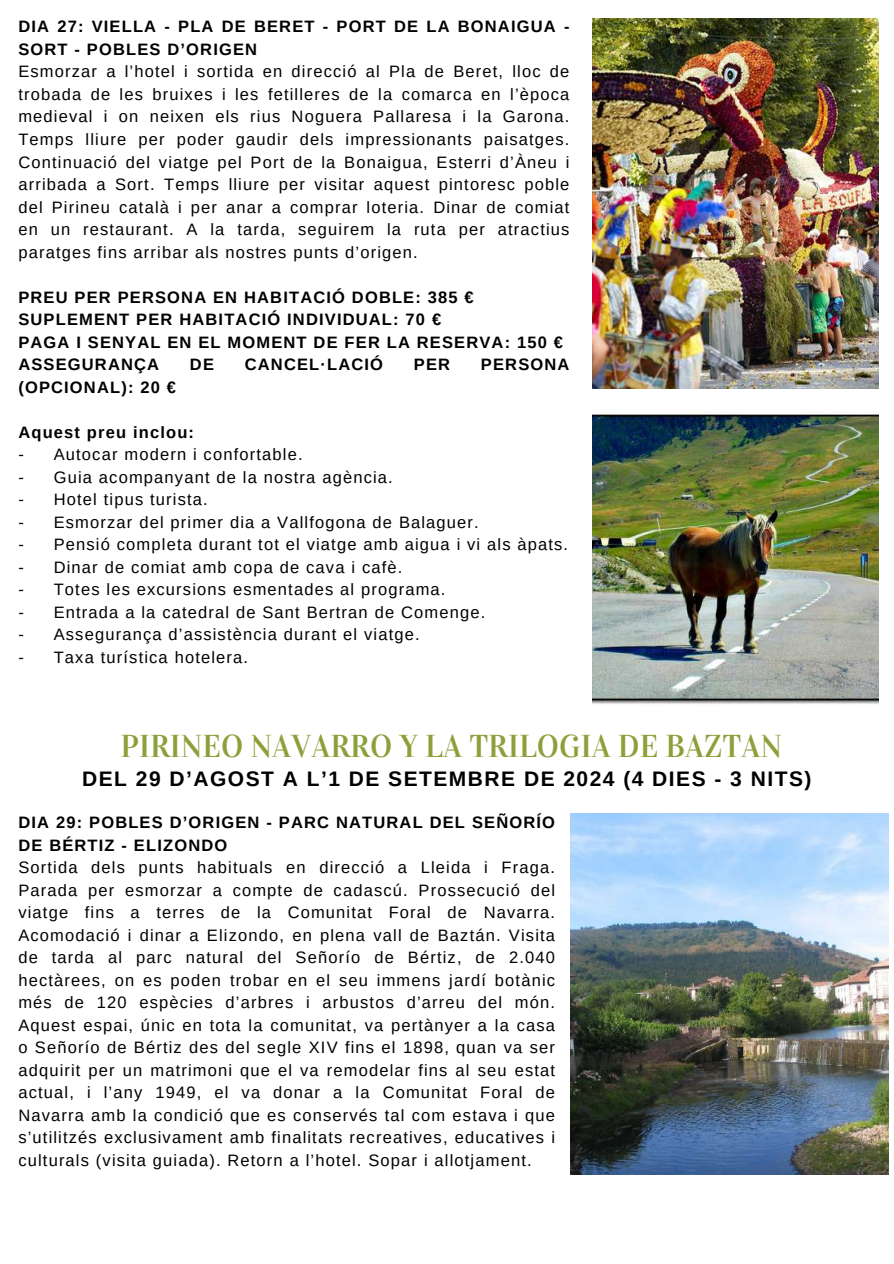
<style>
.page{position:relative;width:894px;height:1264px;background:#fff}
.page>*{position:absolute;margin:0;border:0;box-sizing:border-box;transform-origin:0 0}
.t1{font:31.5px "Vidaloka";color:#8ca03a}
.t2{font:700 21px "Arimo";letter-spacing:.07em;color:#000}
.t3{font:16.5px/22.5px "Arimo";letter-spacing:.07em;color:#000;text-align:justify}
.t4{font:700 16.5px/22.5px "Arimo";letter-spacing:.07em;color:#000}
</style>
<div class="page">
<img style="left:592px;top:18px;width:286px;height:370px">
<img style="left:592px;top:412px;width:286px;height:292px">
<img style="left:570px;top:814px;width:317px;height:360px">
<p class="t4" style="left:18px;top:15px;width:552px">DIA 27: VIELLA - PLA DE BERET - PORT DE LA BONAIGUA -<br>SORT - POBLES D’ORIGEN</p>
<p class="t3" style="left:18px;top:60px;width:552px">Esmorzar a l’hotel i sortida en direcció al Pla de Beret, lloc de trobada de les bruixes i les fetilleres de la comarca en l’època medieval i on neixen els rius Noguera Pallaresa i la Garona.<br>Temps lliure per poder gaudir dels impressionants paisatges.<br>Continuació del viatge pel Port de la Bonaigua, Esterri d’Àneu i arribada a Sort. Temps lliure per visitar aquest pintoresc poble del Pirineu català i per anar a comprar loteria. Dinar de comiat en un restaurant. A la tarda, seguirem la ruta per atractius paratges fins arribar als nostres punts d’origen.</p>
<p class="t4" style="left:18px;top:285px;width:546px">PREU PER PERSONA EN HABITACIÓ DOBLE: 385 € SUPLEMENT PER HABITACIÓ INDIVIDUAL: 70 €<br>PAGA I SENYAL EN EL MOMENT DE FER LA RESERVA: 150 € ASSEGURANÇA</p>
<p class="t4" style="left:190px;top:353px;width:26px">DE</p>
<p class="t4" style="left:245px;top:353px;width:140px">CANCEL·LACIÓ</p>
<p class="t4" style="left:414px;top:353px;width:38px">PER</p>
<p class="t4" style="left:481px;top:353px;width:90px">PERSONA</p>
<p class="t4" style="left:18px;top:375px;width:159px">(OPCIONAL): 20 €</p>
<p class="t4" style="left:18px;top:420px;width:177px">Aquest preu inclou:</p>
<p class="t3" style="left:18px;top:443px;width:285px">- Autocar modern i confortable.</p>
<p class="t3" style="left:18px;top:465px;width:376px">- Guia acompanyant de la nostra agència.</p>
<p class="t3" style="left:18px;top:488px;width:191px">- Hotel tipus turista.</p>
<p class="t3" style="left:18px;top:510px;width:462px">- Esmorzar del primer dia a Vallfogona de Balaguer.</p>
<p class="t3" style="left:18px;top:533px;width:551px">- Pensió completa durant tot el viatge amb aigua i vi als àpats.</p>
<p class="t3" style="left:18px;top:555px;width:385px">- Dinar de comiat amb copa de cava i cafè.</p>
<p class="t3" style="left:18px;top:578px;width:428px">- Totes les excursions esmentades al programa.</p>
<p class="t3" style="left:18px;top:600px;width:468px">- Entrada a la catedral de Sant Bertran de Comenge.</p>
<p class="t3" style="left:18px;top:623px;width:402px">- Assegurança d’assistència durant el viatge.</p>
<p class="t3" style="left:18px;top:645px;width:231px">- Taxa turística hotelera.</p>
<h1 class="t1" style="left:120px;top:727px;width:663px">PIRINEO NAVARRO Y LA TRILOGIA DE BAZTAN</h1>
<p class="t2" style="left:82px;top:766px;width:730px">DEL 29 D’AGOST A L’1 DE SETEMBRE DE 2024 (4 DIES - 3 NITS)</p>
<p class="t4" style="left:18px;top:811px;width:538px">DIA 29: POBLES D’ORIGEN - PARC NATURAL DEL SEÑORÍO<br>DE BÉRTIZ - ELIZONDO</p>
<p class="t3" style="left:18px;top:856px;width:538px">Sortida dels punts habituals en direcció a Lleida i Fraga.<br>Parada per esmorzar a compte de cadascú. Prossecució del viatge fins a terres de la Comunitat Foral de Navarra.<br>Acomodació i dinar a Elizondo, en plena vall de Baztán. Visita de tarda al parc natural del Señorío de Bértiz, de 2.040 hectàrees, on es poden trobar en el seu immens jardí botànic més de 120 espècies d’arbres i arbustos d’arreu del món.<br>Aquest espai, únic en tota la comunitat, va pertànyer a la casa o Señorío de Bértiz des del segle XIV fins el 1898, quan va ser adquirit per un matrimoni que el va remodelar fins al seu estat actual, i l’any 1949, el va donar a la Comunitat Foral de Navarra amb la condició que es conservés tal com estava i que s’utilitzés exclusivament amb finalitats recreatives, educatives i culturals (visita guiada). Retorn a l’hotel. Sopar i allotjament.</p>
</div>
